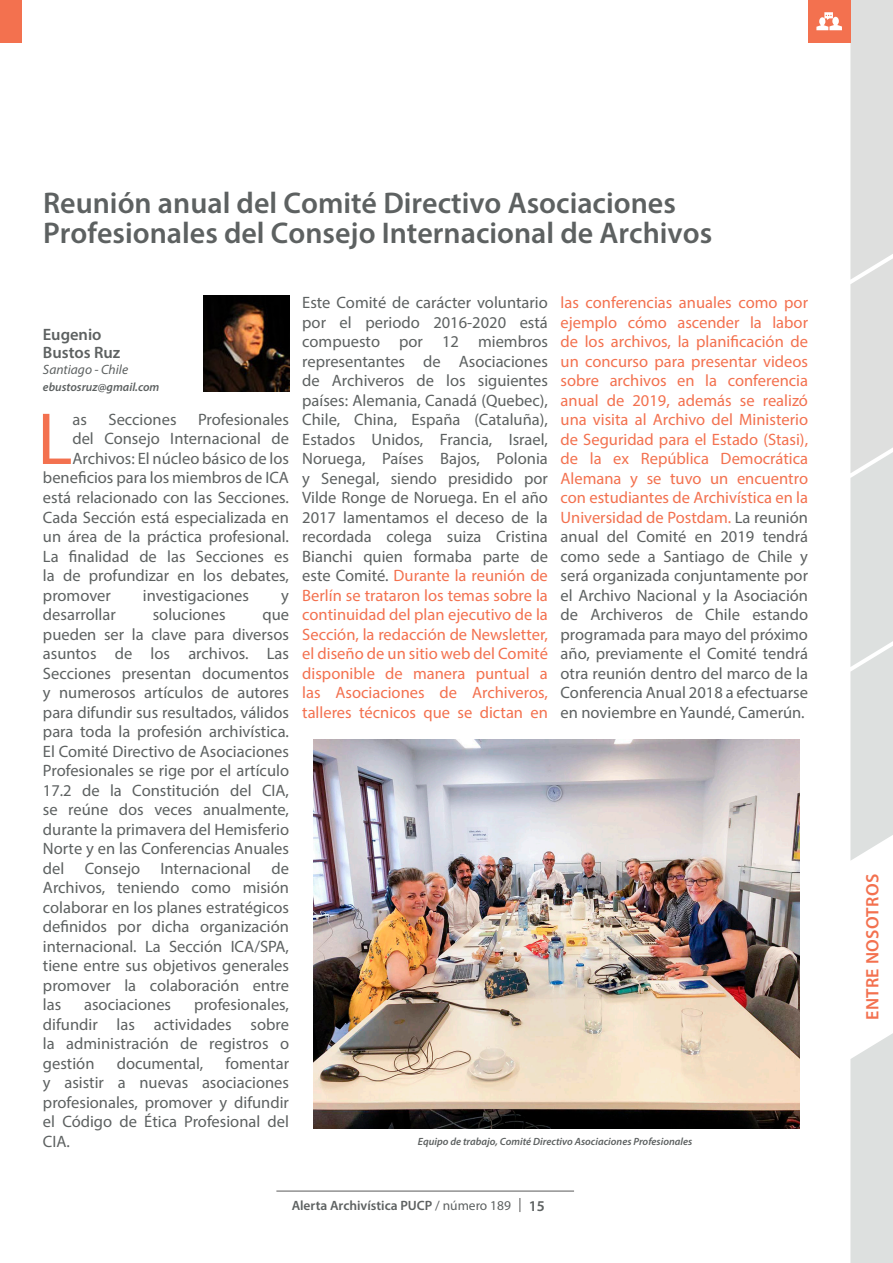
<style>
.page{position:relative;width:893px;height:1263px;background:#fff}
.page>*{position:absolute;margin:0;border:0;box-sizing:border-box;transform-origin:0 0}
.t1{font:74.4px "Myriad Pro";color:#f3714f}
.t2{font:600 30px/30px "Myriad Pro";color:#5d6161}
.t3{font:600 18px "Myriad Pro";letter-spacing:.02em;color:#f3714f}
.t4{font:16.5px/19.5px "Myriad Pro";color:#5d6161;text-align:justify}
.t5{font:16.5px/19.5px "Myriad Pro";color:#f3714f;text-align:justify}
.t6{font:600 16.5px "Myriad Pro";color:#5d6161}
.t7{font:600 13.5px "Myriad Pro";color:#5d6161}
.t8{font:italic 13.5px "Myriad Pro";color:#5d6161}
.t9{font:italic 600 12px "Myriad Pro";color:#5d6161}
.t10{font:italic 600 10.5px "Myriad Pro";color:#5d6161}
.s1{color:#f3714f}
.s2{color:#5d6161}
.s3{font-weight:400}
.s4{font-size:15px}
</style>
<div class="page">
<hr style="left:276px;top:1191px;width:298px;height:1px;background:#5a5959">
<svg style="left:519px;top:1198px;width:1px;height:14px"></svg>
<svg style="left:850px;top:0;width:43px;height:1263px"></svg>
<div style="left:808px;top:0;width:42px;height:43px;background:#f3714f"></div>
<svg style="left:816px;top:12px;width:26px;height:18px"></svg>
<div style="left:0;top:0;width:21px;height:43px;background:#f3714f"></div>
<img style="left:204px;top:296px;width:86px;height:96px">
<img style="left:313px;top:740px;width:486px;height:389px">
<p class="t2" style="left:43px;top:187px;width:671px">Reunión anual del Comité Directivo Asociaciones<br>Profesionales del Consejo Internacional de Archivos</p>
<p class="t6" style="left:43px;top:324px;width:60px">Eugenio</p>
<p class="t6" style="left:43px;top:342px;width:79px">Bustos Ruz</p>
<p class="t8" style="left:43px;top:362px;width:87px">Santiago - Chile</p>
<p class="t9" style="left:43px;top:379px;width:118px">ebustosruz@gmail.com</p>
<p class="t1" style="left:37px;top:393px;width:37px">L</p>
<p class="t4" style="left:72px;top:409px;width:16px">as</p>
<p class="t4" style="left:108px;top:409px;width:70px">Secciones</p>
<p class="t4" style="left:198px;top:409px;width:92px">Profesionales</p>
<p class="t4" style="left:72px;top:429px;width:218px">del Consejo Internacional de</p>
<p class="t4" style="left:72px;top:448px;width:218px">Archivos: El núcleo básico de los</p>
<p class="t4" style="left:43px;top:468px;width:248px">beneficios para los miembros de ICA</p>
<p class="t4" style="left:43px;top:487px;width:248px">está relacionado con las Secciones.</p>
<p class="t4" style="left:43px;top:507px;width:248px">Cada Sección está especializada en</p>
<p class="t4" style="left:43px;top:526px;width:248px">un área de la práctica profesional.</p>
<p class="t4" style="left:43px;top:546px;width:248px">La finalidad de las Secciones es</p>
<p class="t4" style="left:43px;top:565px;width:248px">la de profundizar en los debates,</p>
<p class="t4" style="left:43px;top:585px;width:69px">promover</p>
<p class="t4" style="left:143px;top:585px;width:108px">investigaciones</p>
<p class="t4" style="left:281px;top:585px;width:9px">y</p>
<p class="t4" style="left:43px;top:604px;width:74px">desarrollar</p>
<p class="t4" style="left:153px;top:604px;width:74px">soluciones</p>
<p class="t4" style="left:43px;top:604px;width:248px;text-indent:219px">que pueden ser la clave para diversos asuntos de los archivos. Las Secciones presentan documentos y numerosos artículos de autores para difundir sus resultados, válidos para toda la profesión archivística.<br>El Comité Directivo de Asociaciones Profesionales se rige por el artículo 17.2 de la Constitución del CIA, se reúne dos veces anualmente, durante la primavera del Hemisferio Norte y en las Conferencias Anuales del Consejo Internacional de Archivos, teniendo como misión colaborar en los planes estratégicos definidos por dicha organización internacional. La Sección ICA/SPA, tiene entre sus objetivos generales promover la colaboración entre las</p>
<p class="t4" style="left:43px;top:994px;width:248px;text-indent:151px">profesionales, difundir las actividades sobre la administración de registros o gestión</p>
<p class="t4" style="left:84px;top:994px;width:89px">asociaciones</p>
<p class="t4" style="left:43px;top:1053px;width:248px;text-indent:183px">fomentar y asistir a nuevas asociaciones profesionales, promover y difundir el Código de Ética Profesional del CIA.</p>
<p class="t4" style="left:117px;top:1053px;width:88px">documental,</p>
<p class="t4" style="left:302px;top:293px;width:247px">Este Comité de carácter voluntario por el periodo 2016-2020 está compuesto por 12 miembros representantes de Asociaciones de Archiveros de los siguientes países: Alemania, Canadá (Quebec), Chile, China, España (Cataluña), Estados Unidos, Francia, Israel, Noruega, Países Bajos, Polonia y Senegal, siendo presidido por Vilde Ronge de Noruega. En el año 2017 lamentamos el deceso de la recordada colega suiza Cristina Bianchi quien formaba parte de este Comité. <span class="s1">Durante la reunión de Berlín se trataron los temas sobre la continuidad del plan ejecutivo de la Sección, la redacción de Newsletter, el diseño de un sitio web del Comité disponible de manera puntual a las Asociaciones de Archiveros, talleres técnicos que se dictan en</span></p>
<p class="t5" style="left:561px;top:293px;width:249px">las conferencias anuales como por ejemplo cómo ascender la labor de los archivos, la planificación de un concurso para presentar videos sobre archivos en la conferencia anual de 2019, además se realizó una visita al Archivo del Ministerio de Seguridad para el Estado (Stasi), de la ex República Democrática Alemana y se tuvo un encuentro con estudiantes de Archivística en la Universidad de Postdam. <span class="s2">La reunión anual del Comité en 2019 tendrá como sede a Santiago de Chile y será organizada conjuntamente por el Archivo Nacional y la Asociación de Archiveros de Chile estando programada para mayo del próximo año, previamente el Comité tendrá otra reunión dentro del marco de la Conferencia Anual 2018 a efectuarse en noviembre en Yaundé, Camerún.</span></p>
<p class="t10" style="left:418px;top:1135px;width:276px">Equipo de trabajo, Comité Directivo Asociaciones Profesionales</p>
<p class="t7" style="left:292px;top:1197px;width:255px">Alerta Archivística PUCP <span class="s3">/ número 189</span> <span class="s4">15</span></p>
<p class="t3" style="left:861px;top:1020px;width:148px;rotate:-90deg">ENTRE NOSOTROS</p>
</div>
